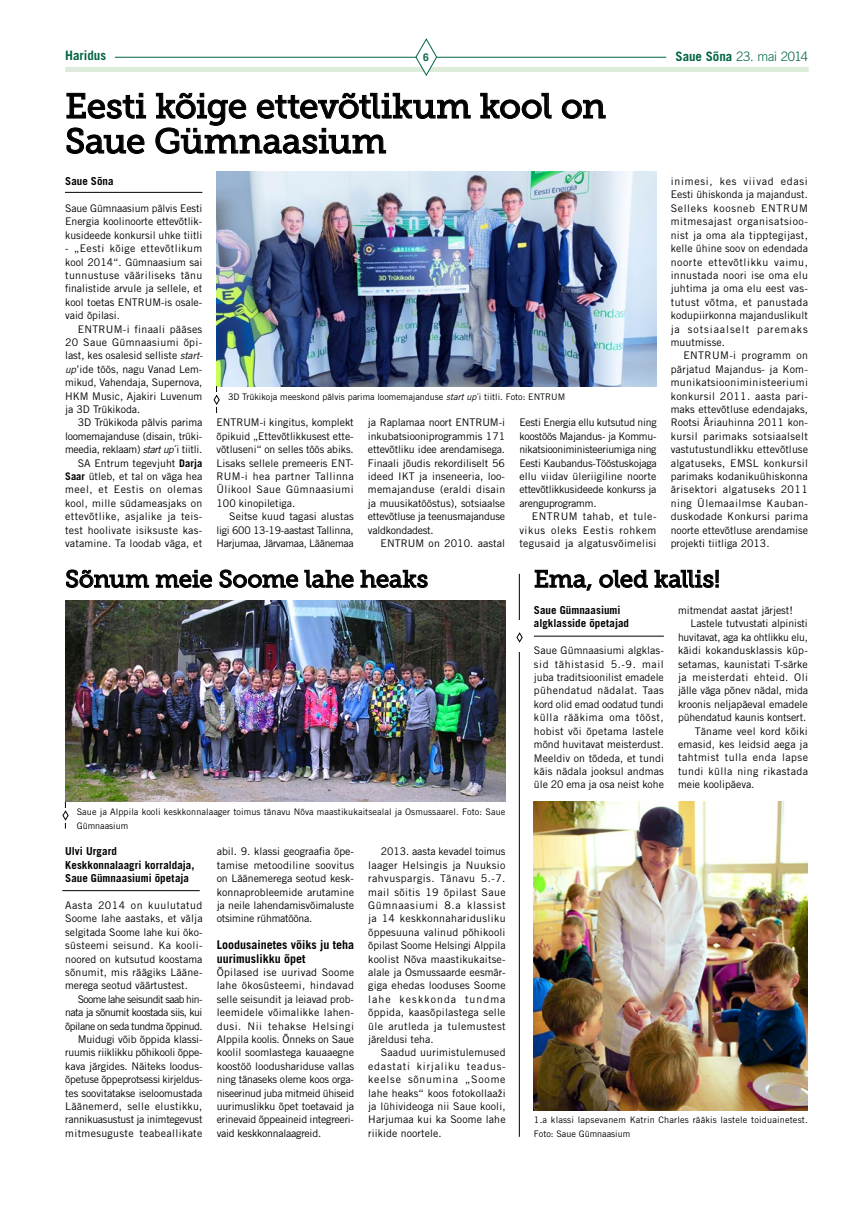
<style>
.page{position:relative;width:859px;height:1208px;background:#fff}
.page>*{position:absolute;margin:0;border:0;box-sizing:border-box;transform-origin:0 0}
.t1{font:35px/35px "Museo Slab 500";letter-spacing:-.01em;color:#000}
.t2{font:24px "Museo Slab 500";letter-spacing:-.01em;color:#000}
.t3{font:300 13px "Trade Gothic LT Std";letter-spacing:-.02em;color:#006443}
.t4{font:700 13px "Trade Gothic LT Std";color:#006443}
.t5{font:700 12px/13.4px "Trade Gothic LT Std";color:#000}
.t6{font:700 11px/13.4px "Trade Gothic LT Std";letter-spacing:.005em;color:#000}
.t7{font:10.5px/13.4px "Trade Gothic LT Std";color:#000;text-align:justify}
.t8{font:10.5px/13.4px "Trade Gothic LT Std";letter-spacing:-.02em;color:#000;text-align:right}
.t9{font:10.5px "Trade Gothic LT Std";letter-spacing:.04em;color:#000}
.t10{font:10.5px "Trade Gothic LT Std";letter-spacing:.03em;color:#000}
.t11{font:10.5px "Trade Gothic LT Std";letter-spacing:.02em;color:#000}
.t12{font:700 10.5px "Trade Gothic LT Std";color:#006443}
.t13{font:9px/13.4px "Trade Gothic LT Std";letter-spacing:.01em;color:#000}
.s1{font-weight:700}
.s2{font-style:italic;font-size:10px}
.s3{font-style:italic}
</style>
<div class="page">
<hr style="left:115px;top:57px;width:551px;height:1px;background:#006443">
<div style="left:65px;top:67px;width:744px;height:5px;background:#ddebda"></div>
<svg style="left:415px;top:38px;width:22px;height:38px"></svg>
<hr style="left:534px;top:636px;width:130px;height:1px;background:#000">
<svg style="left:66px;top:92px;width:81px;height:27px"></svg>
<svg style="left:480px;top:92px;width:72px;height:27px"></svg>
<svg style="left:561px;top:99px;width:45px;height:20px"></svg>
<svg style="left:66px;top:127px;width:79px;height:27px"></svg>
<svg style="left:155px;top:92px;width:316px;height:62px"></svg>
<img style="left:217px;top:172px;width:440px;height:214px">
<svg style="left:213px;top:386px;width:7px;height:27px"></svg>
<svg style="left:66px;top:569px;width:147px;height:19px"></svg>
<svg style="left:219px;top:569px;width:135px;height:19px"></svg>
<svg style="left:360px;top:569px;width:68px;height:19px"></svg>
<img style="left:65px;top:600px;width:440px;height:201px">
<hr style="left:65px;top:192px;width:137px;height:1px;background:#000">
<hr style="left:62px;top:890px;width:138px;height:1px;background:#000">
<svg style="left:62px;top:801px;width:7px;height:27px"></svg>
<svg style="left:534px;top:569px;width:58px;height:22px"></svg>
<svg style="left:599px;top:569px;width:49px;height:19px"></svg>
<svg style="left:654px;top:569px;width:65px;height:19px"></svg>
<img style="left:534px;top:801px;width:274px;height:309px">
<hr style="left:519px;top:574px;width:1px;height:562px;background:#000">
<div style="left:512px;top:620px;width:8px;height:32px;background:#fff"></div>
<svg style="left:516px;top:632px;width:7px;height:10px"></svg>
<p class="t4" style="left:65px;top:48px;width:43px">Haridus</p>
<p class="t12" style="left:423px;top:51px;width:7px">6</p>
<p class="t3" style="left:675px;top:48px;width:134px"><span class="s1">Saue Sõna</span> 23. mai 2014</p>
<h1 class="t1" style="left:65px;top:89px;width:542px">Eesti kõige ettevõtlikum kool on<br>Saue Gümnaasium</h1>
<p class="t6" style="left:65px;top:174px;width:50px">Saue Sõna</p>
<p class="t7" style="left:65px;top:201px;width:139px">Saue Gümnaasium pälvis Eesti Energia koolinoorte ettevõtlik&shy;kusideede konkursil uhke tiitli</p>
<p class="t7" style="left:65px;top:241px;width:139px">- „Eesti kõige ettevõtlikum kool 2014“. Gümnaasium sai tunnustuse vääriliseks tänu finalistide arvule ja sellele, et kool toetas ENTRUM-is osale&shy;vaid õpilasi.</p>
<p class="t7" style="left:65px;top:322px;width:139px;text-indent:13px">ENTRUM-i finaali pääses 20 Saue Gümnaasiumi õpi&shy;last, kes osalesid selliste <span class="s2">start&shy;up</span>’ide töös, nagu Vanad Lem&shy;mikud, Vahendaja, Supernova, HKM Music, Ajakiri Luvenum ja 3D Trükikoda.</p>
<p class="t7" style="left:65px;top:416px;width:139px;text-align:right">3D Trükikoda pälvis parima loomemajanduse (disain, trüki&shy;meedia, reklaam) <span class="s2">start up</span>´i tiitli.<br>SA Entrum tegevjuht <span class="s1">Darja<br>Saar</span> ütleb, et tal on väga hea meel, et Eestis on olemas kool, mille südameasjaks on ettevõtlike, asjalike ja teis&shy;test hoolivate isiksuste kas&shy;vatamine. Ta loodab väga, et</p>
<p class="t7" style="left:217px;top:416px;width:139px">ENTRUM-i kingitus, komplekt õpikuid „Ettevõtlikkusest ette&shy;võtluseni“ on selles töös abiks.<br>Lisaks sellele premeeris ENT-RUM-i hea partner Tallinna Ülikool Saue Gümnaasiumi 100 kinopiletiga.</p>
<p class="t7" style="left:671px;top:174px;width:139px">inimesi, kes viivad edasi Eesti ühiskonda ja majandust.<br>Selleks koosneb ENTRUM mitmesajast organisatsioo&shy;nist ja oma ala tipptegijast, kelle ühine soov on edendada noorte ettevõtlikku vaimu, innustada noori ise oma elu juhtima ja oma elu eest vas&shy;tutust võtma, et panustada kodupiirkonna majanduslikult ja sotsiaalselt paremaks muutmisse.</p>
<p class="t7" style="left:671px;top:349px;width:139px;text-indent:13px">ENTRUM-i programm on pärjatud Majandus- ja Kom&shy;munikatsiooniministeeriumi konkursil 2011. aasta pari&shy;maks ettevõtluse edendajaks, Rootsi Äriauhinna 2011 kon&shy;kursil parimaks sotsiaalselt vastutustundlikku ettevõtluse algatuseks, EMSL konkursil parimaks kodanikuühiskonna ärisektori algatuseks 2011 ning Ülemaailmse Kauban&shy;duskodade Konkursi parima noorte ettevõtluse arendamise projekti tiitliga 2013.</p>
<p class="t13" style="left:228px;top:389px;width:339px">3D Trükikoja meeskond pälvis parima loomemajanduse <span class="s3">start up</span>´i tiitli. Foto: ENTRUM</p>
<p class="t7" style="left:368px;top:416px;width:139px">ja Raplamaa noort ENTRUM-i inkubatsiooniprogrammis 171 ettevõtliku idee arendamisega.<br>Finaali jõudis rekordiliselt 56 ideed IKT ja inseneeria, loo&shy;memajanduse (eraldi disain ja muusikatööstus), sotsiaalse ettevõtluse ja teenusmajanduse valdkondadest.</p>
<p class="t7" style="left:380px;top:536px;width:126px">ENTRUM on 2010. aastal</p>
<p class="t7" style="left:519px;top:416px;width:139px">Eesti Energia ellu kutsutud ning koostöös Majandus- ja Kommu&shy;nikatsiooniministeeriumiga ning Eesti Kaubandus-Tööstuskojaga ellu viidav üleriigiline noorte ettevõtlikkusideede konkurss ja arenguprogramm.</p>
<p class="t7" style="left:519px;top:509px;width:139px;text-indent:13px">ENTRUM tahab, et tule&shy;vikus oleks Eestis rohkem tegusaid ja algatusvõimelisi</p>
<p class="t7" style="left:217px;top:509px;width:139px;text-indent:13px">Seitse kuud tagasi alustas ligi 600 13-19-aastast Tallinna, Harjumaa, Järvamaa, Läänemaa</p>
<h2 class="t2" style="left:65px;top:565px;width:364px">Sõnum meie Soome lahe heaks</h2>
<p class="t13" style="left:77px;top:805px;width:430px">Saue ja Alppila kooli keskkonnalaager toimus tänavu Nõva maastikukaitsealal ja Osmussaarel. Foto: Saue<br>Gümnaasium</p>
<p class="t6" style="left:65px;top:844px;width:131px">Ulvi Urgard<br>Keskkonnalaagri korraldaja,<br>Saue Gümnaasiumi õpetaja</p>
<p class="t7" style="left:65px;top:898px;width:139px">Aasta 2014 on kuulutatud Soome lahe aastaks, et välja selgitada Soome lahe kui öko&shy;süsteemi seisund. Ka kooli&shy;noored on kutsutud koostama sõnumit, mis räägiks Lääne&shy;merega seotud väärtustest.</p>
<p class="t8" style="left:65px;top:992px;width:139px">Soome lahe seisundit saab hin&shy;nata ja sõnumit koostada siis, kui õpilane on seda tundma õppinud.<br>Muidugi võib õppida klassi&shy;ruumis riiklikku põhikooli õppe&shy;kava järgides. Näiteks loodus&shy;õpetuse õppeprotsessi kirjeldus&shy;tes soovitatakse iseloomustada<br>Läänemerd, selle elustikku, rannikuasustust ja inimtegevust mitmesuguste teabeallikate</p>
<p class="t7" style="left:217px;top:844px;width:139px">abil. 9. klassi geograafia õpe&shy;tamise metoodiline soovitus on Läänemerega seotud kesk&shy;konnaprobleemide arutamine ja neile lahendamisvõimaluste otsimine rühmatööna.</p>
<p class="t5" style="left:217px;top:938px;width:139px">Loodusainetes võiks ju teha uurimuslikku õpet</p>
<p class="t7" style="left:217px;top:965px;width:139px">Õpilased ise uurivad Soome lahe ökosüsteemi, hindavad selle seisundit ja leiavad prob&shy;leemidele võimalikke lahen&shy;dusi. Nii tehakse Helsingi Alppila koolis. Õnneks on Saue koolil soomlastega kauaaegne koostöö loodushariduse vallas ning tänaseks oleme koos orga&shy;niseerinud juba mitmeid ühiseid uurimuslikku õpet toetavaid ja erinevaid õppeaineid integreeri&shy;vaid keskkonnalaagreid.</p>
<p class="t7" style="left:368px;top:844px;width:139px;text-indent:13px">2013. aasta kevadel toimus laager Helsingis ja Nuuksio rahvuspargis. Tänavu 5.-7. mail sõitis 19 õpilast Saue Gümnaasiumi 8.a klassist ja 14 keskkonnaharidusliku õppesuuna valinud põhikooli õpilast Soome Helsingi Alppila koolist Nõva maastikukaitse&shy;alale ja Osmussaarde eesmär&shy;giga ehedas looduses Soome lahe keskkonda tundma õppida, kaasõpilastega selle üle arutleda ja tulemustest järeldusi teha.</p>
<p class="t7" style="left:368px;top:1045px;width:139px;text-indent:13px">Saadud uurimistulemused edastati kirjaliku teadus&shy;keelse sõnumina „Soome lahe heaks“ koos fotokollaaži ja lühivideoga nii Saue kooli, Harjumaa kui ka Soome lahe riikide noortele.</p>
<h2 class="t2" style="left:534px;top:565px;width:188px">Ema, oled kallis!</h2>
<p class="t6" style="left:534px;top:603px;width:97px">Saue Gümnaasiumi algklasside õpetajad</p>
<p class="t7" style="left:534px;top:643px;width:131px">Saue Gümnaasiumi algklas&shy;sid tähistasid 5.-9. mail juba traditsioonilist emadele pühendatud nädalat. Taas kord olid emad oodatud tundi külla rääkima oma tööst, hobist või õpetama lastele mõnd huvitavat meisterdust.<br>Meeldiv on tõdeda, et tundi käis nädala jooksul andmas üle 20 ema ja osa neist kohe</p>
<p class="t7" style="left:678px;top:603px;width:116px">mitmendat aastat järjest!</p>
<p class="t7" style="left:691px;top:617px;width:119px">Lastele tutvustati alpinisti</p>
<p class="t7" style="left:678px;top:630px;width:131px">huvitavat, aga ka ohtlikku elu,</p>
<p class="t7" style="left:678px;top:643px;width:131px">käidi kokandusklassis küp-</p>
<p class="t7" style="left:678px;top:657px;width:131px">setamas, kaunistati T-särke</p>
<p class="t9" style="left:678px;top:671px;width:131px">ja meisterdati ehteid. Oli</p>
<p class="t7" style="left:678px;top:684px;width:131px">jälle väga põnev nädal, mida</p>
<p class="t7" style="left:678px;top:697px;width:131px">kroonis neljapäeval emadele</p>
<p class="t7" style="left:678px;top:710px;width:130px">pühendatud kaunis kontsert.</p>
<p class="t11" style="left:695px;top:724px;width:115px">Täname veel kord kõiki</p>
<p class="t7" style="left:678px;top:737px;width:131px">emasid, kes leidsid aega ja</p>
<p class="t9" style="left:678px;top:751px;width:131px">tahtmist tulla enda lapse</p>
<p class="t10" style="left:678px;top:765px;width:131px">tundi külla ning rikastada</p>
<p class="t7" style="left:678px;top:777px;width:78px">meie koolipäeva.</p>
<p class="t13" style="left:534px;top:1113px;width:275px">1.a klassi lapsevanem Katrin Charles rääkis lastele toiduainetest.<br>Foto: Saue Gümnaasium</p>
</div>
